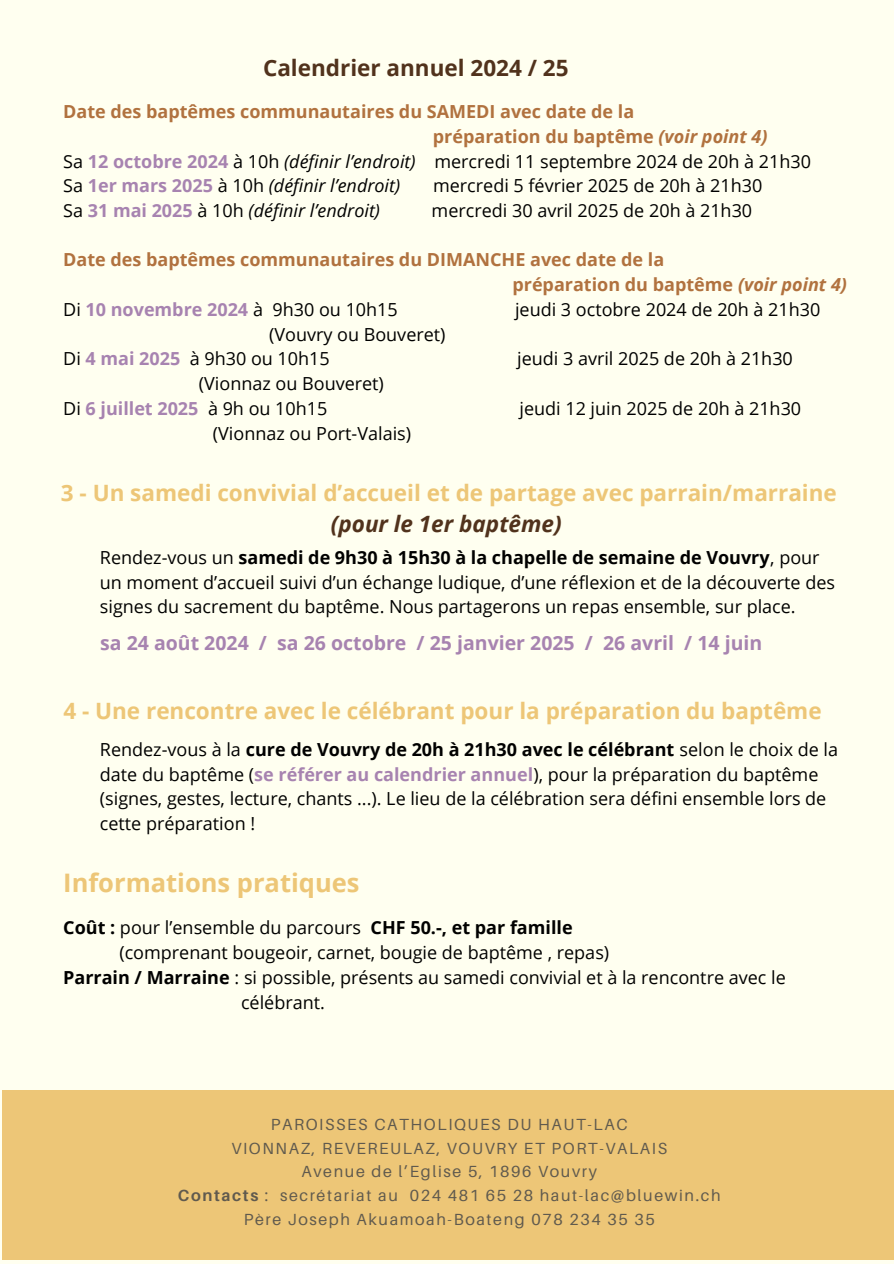
<style>
.page{position:relative;width:894px;height:1264px;background:#fff}
.page>*{position:absolute;margin:0;border:0;box-sizing:border-box;transform-origin:0 0}
.t1{font:700 25.5px "Open Sans";color:#edc677}
.t2{font:700 22.5px/31.5px "Open Sans";color:#edc677;text-align:center}
.t3{font:700 22.5px "Open Sans";color:#51321c}
.t4{font:700 19.5px "Open Sans";color:#a783b0}
.t5{font:18px/24.8px "Open Sans";color:#000}
.t6{font:700 18px "Open Sans";color:#b1723f}
.t7{font:italic 18px "Open Sans";color:#000}
.t8{font:700 18px "Open Sans";color:#000}
.t9{font:16.05px/23.7px "Aileron";letter-spacing:.1em;color:#605a4e;text-align:center}
.s1{font-style:italic}
.s2{font-weight:700;color:#a783b0}
.s3{font-style:normal}
.s4{font-weight:700;font-style:normal;color:#a783b0}
.s5{font-style:italic;color:#51321c}
.s6{font-weight:700}
.s7{font-weight:400}
</style>
<div class="page">
<div style="left:0;top:0;width:893px;height:1263px;background:#fffff0"></div>
<div style="left:2px;top:1090px;width:891px;height:169px;background:#edc677"></div>
<h3 class="t3" style="left:263px;top:52px;width:307px">Calendrier annuel 2024 / 25</h3>
<h2 class="t6" style="left:63px;top:99px;width:572px">Date des baptêmes communautaires du SAMEDI avec date de la</h2>
<h2 class="t6" style="left:433px;top:124px;width:336px">préparation du baptême <span class="s1">(voir point 4)</span></h2>
<h2 class="t5" style="left:63px;top:148px;width:749px">Sa <span class="s2">12 octobre 2024</span> à 10h <span class="s1">(définir l’endroit)</span> mercredi 11 septembre 2024 de 20h à 21h30</h2>
<h2 class="t7" style="left:63px;top:173px;width:338px"><span class="s3">Sa</span> <span class="s4">1er mars 2025</span> <span class="s3">à 10h</span> (définir l’endroit)</h2>
<h2 class="t5" style="left:433px;top:173px;width:331px">mercredi 5 février 2025 de 20h à 21h30</h2>
<h2 class="t7" style="left:63px;top:198px;width:318px"><span class="s3">Sa</span> <span class="s4">31 mai 2025</span> <span class="s3">à 10h</span> (définir l’endroit)</h2>
<h2 class="t5" style="left:431px;top:198px;width:322px">mercredi 30 avril 2025 de 20h à 21h30</h2>
<p class="t6" style="left:63px;top:247px;width:602px">Date des baptêmes communautaires du DIMANCHE avec date de la</p>
<p class="t6" style="left:512px;top:272px;width:336px">préparation du baptême <span class="s1">(voir point 4)</span></p>
<p class="t5" style="left:63px;top:296px;width:336px">Di <span class="s2">10 novembre 2024</span> à 9h30 ou 10h15</p>
<p class="t5" style="left:515px;top:296px;width:307px">jeudi 3 octobre 2024 de 20h à 21h30</p>
<p class="t5" style="left:63px;top:321px;width:384px;text-indent:206px">(Vouvry ou Bouveret)<br>Di <span class="s2">4 mai 2025</span> à 9h30 ou 10h15</p>
<p class="t5" style="left:517px;top:346px;width:277px">jeudi 3 avril 2025 de 20h à 21h30</p>
<p class="t5" style="left:63px;top:371px;width:322px;text-indent:136px">(Vionnaz ou Bouveret)<br>Di <span class="s2">6 juillet 2025</span> à 9h ou 10h15</p>
<p class="t5" style="left:213px;top:420px;width:200px">(Vionnaz ou Port-Valais)</p>
<p class="t5" style="left:519px;top:395px;width:283px">jeudi 12 juin 2025 de 20h à 21h30</p>
<h1 class="t2" style="left:61px;top:476px;width:777px">3 - Un samedi convivial d’accueil et de partage avec parrain/marraine <span class="s5">(pour le 1er baptême)</span></h1>
<h4 class="t5" style="left:100px;top:544px;width:736px">Rendez-vous un <span class="s6">samedi de 9h30 à 15h30 à la chapelle de semaine de Vouvry</span>, pour un moment d’accueil suivi d’un échange ludique, d’une réflexion et de la découverte des signes du sacrement du baptême. Nous partagerons un repas ensemble, sur place.</h4>
<h4 class="t4" style="left:100px;top:629px;width:663px">sa 24 août 2024 / sa 26 octobre / 25 janvier 2025 / 26 avril / 14 juin</h4>
<h4 class="t2" style="left:63px;top:694px;width:759px">4 - Une rencontre avec le célébrant pour la préparation du baptême</h4>
<h4 class="t5" style="left:100px;top:736px;width:739px">Rendez-vous à la <span class="s6">cure de Vouvry de 20h à 21h30 avec le célébrant</span> selon le choix de la date du baptême (<span class="s2">se référer au calendrier annuel</span>), pour la préparation du baptême (signes, gestes, lecture, chants ...). Le lieu de la célébration sera défini ensemble lors de cette préparation !</h4>
<h2 class="t1" style="left:63px;top:864px;width:298px">Informations pratiques</h2>
<h2 class="t8" style="left:63px;top:915px;width:511px">Coût : <span class="s7">pour l’ensemble du parcours</span> CHF 50.-, et par famille</h2>
<h2 class="t5" style="left:119px;top:939px;width:491px">(comprenant bougeoir, carnet, bougie de baptême , repas)</h2>
<h2 class="t5" style="left:63px;top:964px;width:723px"><span class="s6">Parrain / Marraine</span> : si possible, présents au samedi convivial et à la rencontre avec le</h2>
<h4 class="t5" style="left:241px;top:989px;width:85px">célébrant.</h4>
<p class="t9" style="left:178px;top:1112px;width:544px">PAROISSES CATHOLIQUES DU HAUT-LAC<br>VIONNAZ, REVEREULAZ, VOUVRY ET PORT-VALAIS<br>Avenue de l’Eglise 5, 1896 Vouvry<br><span class="s6">Contacts</span> : secrétariat au 024 481 65 28 haut-lac@bluewin.ch Père Joseph Akuamoah-Boateng 078 234 35 35</p>
</div>
